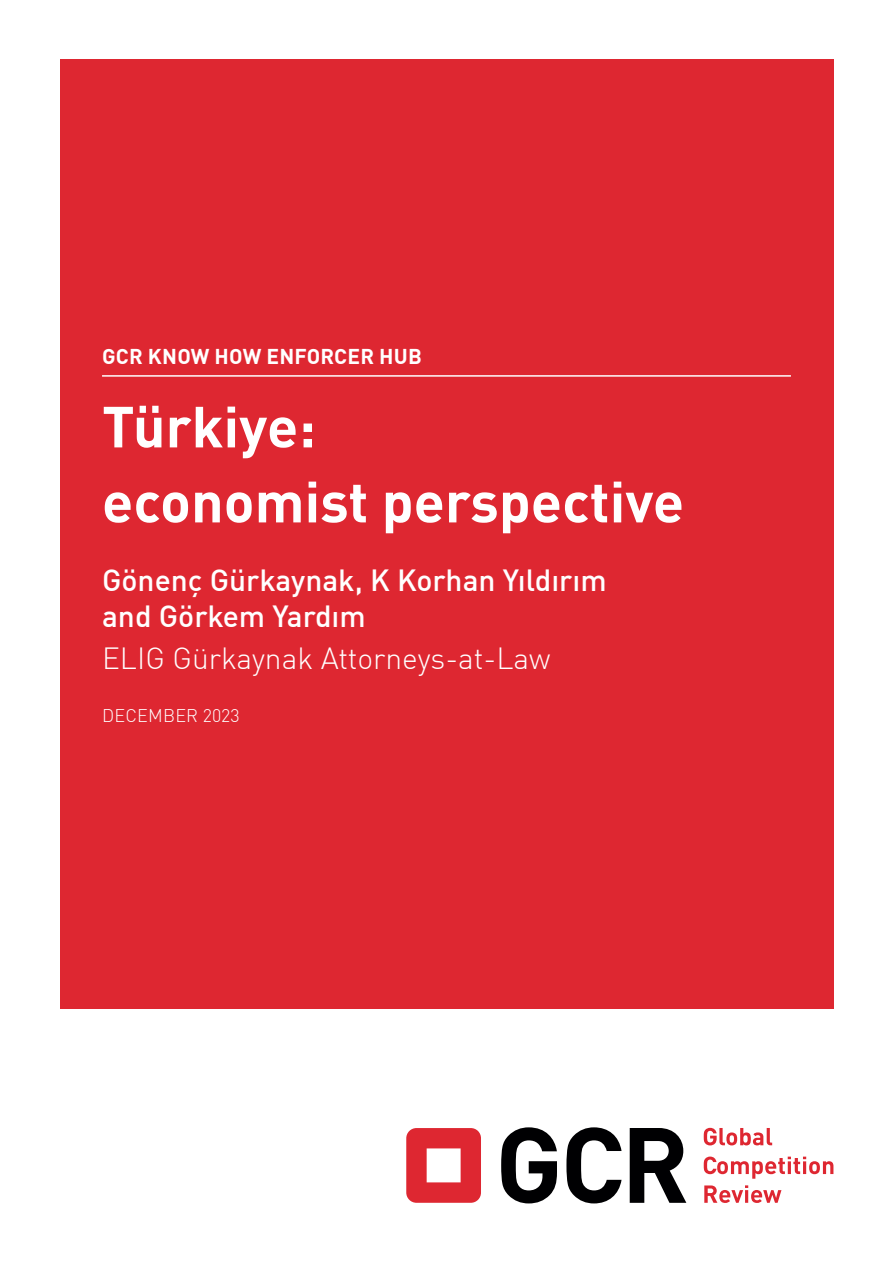
<style>
.page{position:relative;width:893px;height:1263px;background:#fff}
.page>*{position:absolute;margin:0;border:0;box-sizing:border-box;transform-origin:0 0}
.t1{font:700 57px/75px "DIN Pro";color:#fff}
.Author{font:500 30px/36px "DIN Pro";color:#fff}
.Firm{font:300 30px "DIN Pro";color:#fff}
.ITA_Header{font:700 21px "DIN Pro";letter-spacing:.01em;color:#fff}
.Date{font:300 18px "DIN Pro";letter-spacing:.01em;color:#fff}
</style>
<div class="page">
<div style="left:60px;top:60px;width:773px;height:949px;background:#de2731"></div>
<hr style="left:102px;top:375px;width:689px;height:2px;background:#fff">
<svg style="left:501px;top:1127px;width:56px;height:76px"></svg>
<svg style="left:566px;top:1127px;width:55px;height:76px"></svg>
<svg style="left:630px;top:1128px;width:56px;height:75px"></svg>
<svg style="left:406px;top:1128px;width:75px;height:75px"></svg>
<svg style="left:704px;top:1128px;width:68px;height:17px"></svg>
<svg style="left:704px;top:1156px;width:129px;height:23px"></svg>
<svg style="left:704px;top:1185px;width:77px;height:18px"></svg>
<p class="ITA_Header" style="left:102px;top:340px;width:321px">GCR KNOW HOW ENFORCER HUB</p>
<p class="t1" style="left:102px;top:386px;width:584px">Türkiye:<br>economist perspective</p>
<p class="Author" style="left:102px;top:560px;width:506px">Gönenç Gürkaynak, K Korhan Yıldırım and Görkem Yardım</p>
<p class="Firm" style="left:102px;top:635px;width:450px">ELIG Gürkaynak Attorneys-at-Law</p>
<p class="Date" style="left:102px;top:701px;width:139px">DECEMBER 2023</p>
</div>
